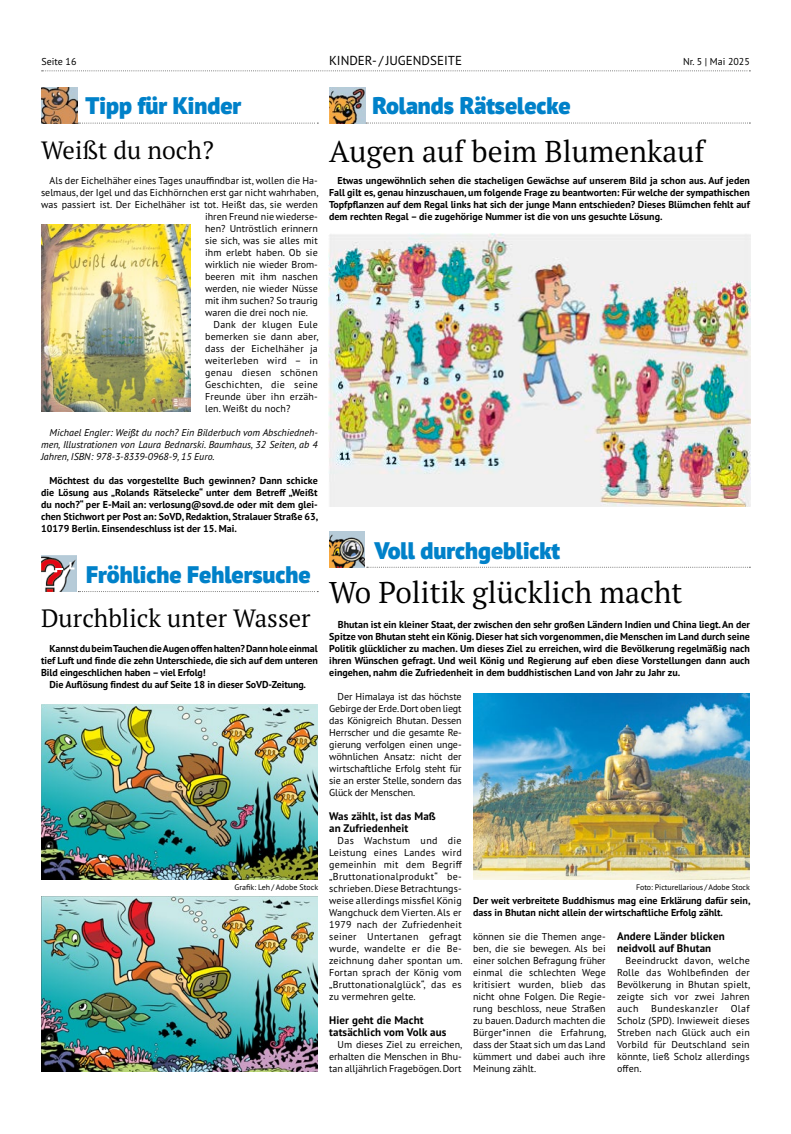
<style>
.page{position:relative;width:791px;height:1134px;background:#fff}
.page>*{position:absolute;margin:0;border:0;box-sizing:border-box;transform-origin:0 0}
.t1{font:30px "PT Serif Pro";color:#000}
.t2{font:25px "PT Serif Pro";color:#000}
.t3{font:900 24px "PT Sans Pro";color:#0081c9}
.t4{font:13px "PT Sans Pro";color:#000}
.t5{font:700 11px/12px "PT Sans Pro";letter-spacing:.01em;color:#000}
.t6{font:10px/12px "PT Sans Pro";letter-spacing:.005em;color:#000;text-align:justify}
.t7{font:700 10px/12px "PT Sans Pro";color:#000;text-align:justify}
.t8{font:italic 10px/12px "PT Sans Pro";color:#000;text-align:justify}
.t9{font:10px "PT Sans Pro";letter-spacing:.04em;color:#000}
.t10{font:8px "PT Sans Pro";letter-spacing:-.01em;color:#000}
</style>
<div class="page">
<img style="left:329px;top:233px;width:421px;height:273px">
<img style="left:329px;top:88px;width:36px;height:36px">
<img style="left:41px;top:88px;width:36px;height:36px">
<img style="left:329px;top:532px;width:36px;height:36px">
<svg style="left:45px;top:591px;width:32px;height:1px"></svg>
<img style="left:41px;top:556px;width:36px;height:35px">
<svg style="left:366px;top:123px;width:384px;height:1px"></svg>
<svg style="left:78px;top:123px;width:240px;height:1px"></svg>
<svg style="left:47px;top:568px;width:16px;height:4px"></svg>
<svg style="left:69px;top:562px;width:5px;height:7px"></svg>
<svg style="left:367px;top:567px;width:383px;height:1px"></svg>
<svg style="left:78px;top:591px;width:240px;height:1px"></svg>
<img style="left:41px;top:705px;width:277px;height:175px">
<img style="left:41px;top:897px;width:277px;height:174px">
<img style="left:473px;top:693px;width:277px;height:187px">
<img style="left:41px;top:225px;width:150px;height:186px">
<svg style="left:42px;top:70px;width:708px;height:1px"></svg>
<p class="t6" style="left:41px;top:55px;width:36px">Seite 16</p>
<h3 class="t4" style="left:329px;top:52px;width:134px">KINDER- / JUGENDSEITE</h3>
<p class="t6" style="left:683px;top:55px;width:68px">Nr. 5 | Mai 2025</p>
<h1 class="t3" style="left:86px;top:89px;width:157px">Tipp für Kinder</h1>
<h2 class="t2" style="left:41px;top:134px;width:174px">Weißt du noch?</h2>
<p class="t6" style="left:50px;top:174px;width:270px">Als der Eichelhäher eines Tages unauffindbar ist, wollen die Ha-</p>
<p class="t6" style="left:41px;top:186px;width:279px">selmaus, der Igel und das Eichhörnchen erst gar nicht wahrhaben,</p>
<p class="t6" style="left:41px;top:198px;width:278px">was passiert ist. Der Eichelhäher ist tot. Heißt das, sie werden</p>
<p class="t6" style="left:205px;top:210px;width:114px">ihren Freund nie wiederse-</p>
<p class="t6" style="left:205px;top:222px;width:114px">hen? Untröstlich erinnern</p>
<p class="t6" style="left:205px;top:234px;width:114px">sie sich, was sie alles mit</p>
<p class="t6" style="left:205px;top:246px;width:114px">ihm erlebt haben. Ob sie</p>
<p class="t6" style="left:205px;top:258px;width:114px">wirklich nie wieder Brom-</p>
<p class="t6" style="left:205px;top:270px;width:114px">beeren mit ihm naschen</p>
<p class="t6" style="left:205px;top:282px;width:114px">werden, nie wieder Nüsse</p>
<p class="t6" style="left:205px;top:294px;width:114px">mit ihm suchen? So traurig</p>
<p class="t6" style="left:205px;top:306px;width:104px">waren die drei noch nie.</p>
<p class="t6" style="left:205px;top:318px;width:115px;text-indent:9px">Dank der klugen Eule bemerken sie dann aber, dass der Eichelhäher ja weiterleben wird – in genau diesen schönen Geschichten, die seine Freunde über ihn erzäh&shy;len. Weißt du noch?</p>
<p class="t8" style="left:41px;top:426px;width:278px;text-indent:8px">Michael Engler: Weißt du noch? Ein Bilderbuch vom Abschiedneh&shy;men, Illustrationen von Laura Bednarski. Baumhaus, 32 Seiten, ab 4<br>Jahren, ISBN: 978-3-8339-0968-9, 15 Euro.</p>
<p class="t7" style="left:41px;top:474px;width:279px;text-indent:9px">Möchtest du das vorgestellte Buch gewinnen? Dann schicke die Lösung aus „Rolands Rätselecke“ unter dem Betreff „Weißt du noch?“ per E-Mail an: verlosung@sovd.de oder mit dem glei&shy;chen Stichwort per Post an: SoVD, Redaktion, Stralauer Straße 63, 10179 Berlin. Einsendeschluss ist der 15. Mai.</p>
<h1 class="t3" style="left:86px;top:558px;width:226px">Fröhliche Fehlersuche</h1>
<h2 class="t2" style="left:41px;top:602px;width:271px">Durchblick unter Wasser</h2>
<p class="t7" style="left:41px;top:642px;width:278px;text-indent:9px">Kannst du beim Tauchen die Augen offen halten? Dann hole einmal tief Luft und finde die zehn Unterschiede, die sich auf dem unteren Bild eingeschlichen haben – viel Erfolg!</p>
<p class="t7" style="left:50px;top:678px;width:258px">Die Auflösung findest du auf Seite 18 in dieser SoVD-Zeitung.</p>
<p class="t10" style="left:235px;top:881px;width:85px">Grafik: Leh / Adobe Stock</p>
<h1 class="t3" style="left:373px;top:89px;width:199px">Rolands Rätselecke</h1>
<h2 class="t1" style="left:329px;top:131px;width:377px">Augen auf beim Blumenkauf</h2>
<p class="t7" style="left:329px;top:174px;width:422px;text-indent:8px">Etwas ungewöhnlich sehen die stacheligen Gewächse auf unserem Bild ja schon aus. Auf jeden Fall gilt es, genau hinzuschauen, um folgende Frage zu beantworten: Für welche der sympathischen Topfpflanzen auf dem Regal links hat sich der junge Mann entschieden? Dieses Blümchen fehlt auf dem rechten Regal – die zugehörige Nummer ist die von uns gesuchte Lösung.</p>
<h1 class="t3" style="left:375px;top:534px;width:187px">Voll durchgeblickt</h1>
<h2 class="t1" style="left:329px;top:572px;width:355px">Wo Politik glücklich macht</h2>
<p class="t7" style="left:329px;top:618px;width:422px;text-indent:8px">Bhutan ist ein kleiner Staat, der zwischen den sehr großen Ländern Indien und China liegt. An der Spitze von Bhutan steht ein König. Dieser hat sich vorgenommen, die Menschen im Land durch seine Politik glücklicher zu machen. Um dieses Ziel zu erreichen, wird die Bevölkerung regelmäßig nach ihren Wünschen gefragt. Und weil König und Regierung auf eben diese Vorstellungen dann auch eingehen, nahm die Zufriedenheit in dem buddhistischen Land von Jahr zu Jahr zu.</p>
<p class="t6" style="left:329px;top:690px;width:134px;text-indent:8px">Der Himalaya ist das höchste Gebirge der Erde. Dort oben liegt das Königreich Bhutan. Dessen Herrscher und die gesamte Re&shy;gierung verfolgen einen unge&shy;wöhnlichen Ansatz: nicht der wirtschaftliche Erfolg steht für sie an erster Stelle, sondern das Glück der Menschen.</p>
<h2 class="t5" style="left:329px;top:810px;width:108px">Was zählt, ist das Maß an Zufriedenheit</h2>
<p class="t6" style="left:329px;top:834px;width:135px;text-indent:8px">Das Wachstum und die Leistung eines Landes wird gemeinhin mit dem Begriff „Bruttonationalprodukt“ be&shy;schrieben. Diese Betrachtungs&shy;weise allerdings missfiel König Wangchuck dem Vierten. Als er 1979 nach der Zufriedenheit seiner Untertanen gefragt wurde, wandelte er die Be&shy;zeichnung daher spontan um.<br>Fortan sprach der König vom „Bruttonationalglück“, das es zu vermehren gelte.</p>
<h2 class="t5" style="left:329px;top:1014px;width:119px">Hier geht die Macht tatsächlich vom Volk aus</h2>
<p class="t6" style="left:329px;top:1038px;width:135px;text-indent:8px">Um dieses Ziel zu erreichen, erhalten die Menschen in Bhu&shy;tan alljährlich Fragebögen. Dort</p>
<p class="t10" style="left:636px;top:882px;width:115px">Foto: Picturellarious / Adobe Stock</p>
<p class="t7" style="left:473px;top:894px;width:279px">Der weit verbreitete Buddhismus mag eine Erklärung dafür sein, dass in Bhutan nicht allein der wirtschaftliche Erfolg zählt.</p>
<p class="t6" style="left:473px;top:930px;width:135px">können sie die Themen ange&shy;ben, die sie bewegen. Als bei einer solchen Befragung früher einmal die schlechten Wege kritisiert wurden, blieb das nicht ohne Folgen. Die Regie&shy;rung beschloss, neue Straßen zu bauen. Dadurch machten die Bürger*innen die Erfahrung, dass der Staat sich um das Land kümmert und dabei auch ihre Meinung zählt.</p>
<h2 class="t5" style="left:617px;top:930px;width:109px">Andere Länder blicken neidvoll auf Bhutan</h2>
<p class="t6" style="left:617px;top:954px;width:135px;text-indent:8px">Beeindruckt davon, welche Rolle das Wohlbefinden der Bevölkerung in Bhutan spielt, zeigte sich vor zwei Jahren auch</p>
<p class="t6" style="left:617px;top:1002px;width:134px;text-indent:114px">Olaf Scholz (SPD). Inwieweit dieses Streben nach Glück auch ein Vorbild für Deutschland sein könnte, ließ Scholz allerdings offen.</p>
<p class="t9" style="left:651px;top:1002px;width:69px">Bundeskanzler</p>
</div>
